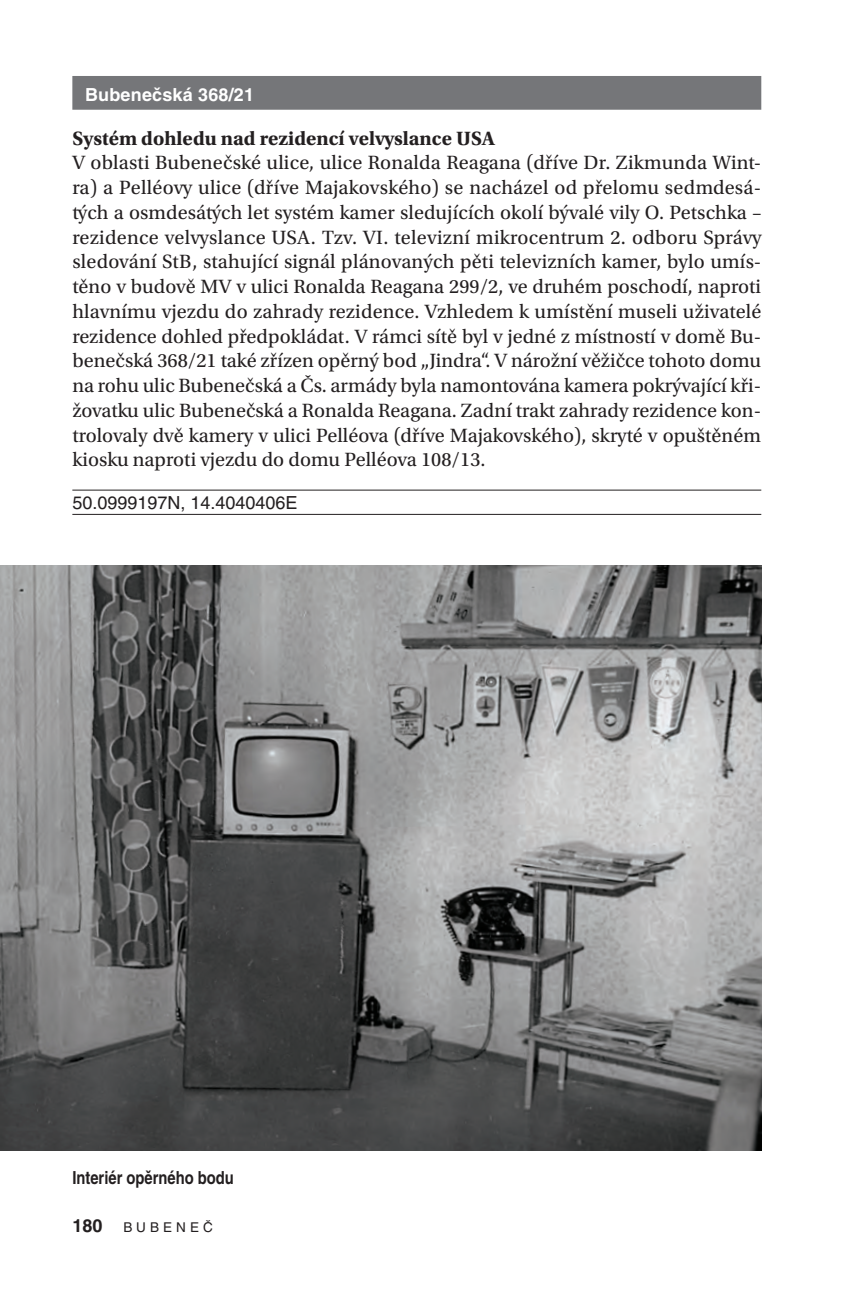
<style>
.page{position:relative;width:844px;height:1289px;background:#fff}
.page>*{position:absolute;margin:0;border:0;box-sizing:border-box;transform-origin:0 0}
.t1{font:20.25px/24.8px "Utopia Std";color:#231f20;text-align:justify}
.t2{font:700 20.25px "Utopia Std";color:#231f20}
.t3{font:18px "Helvetica CE";color:#231f20}
.t4{font:700 condensed 18px "Helvetica CE";color:#231f20}
.t5{font:700 18px "Helvetica CE";letter-spacing:.01em;color:#fff}
.t6{font:700 18px "Helvetica CE";color:#231f20}
.t7{font:13.5px "Helvetica CE";letter-spacing:.3em;color:#231f20}
</style>
<div class="page">
<div style="left:72px;top:76px;width:689px;height:34px;background:#757679"></div>
<hr style="left:72px;top:490px;width:689px;height:1px;background:#231f20">
<hr style="left:72px;top:514px;width:689px;height:1px;background:#231f20">
<img style="left:0;top:565px;width:761px;height:585px">
<p class="t5" style="left:85px;top:84px;width:170px">Bubenečská 368/21</p>
<p class="t2" style="left:72px;top:126px;width:424px">Systém dohledu nad rezidencí velvyslance USA</p>
<p class="t1" style="left:72px;top:151px;width:691px">V oblasti Bubenečské ulice, ulice Ronalda Reagana (dříve Dr. Zikmunda Wint&shy;ra) a Pelléovy ulice (dříve Majakovského) se nacházel od přelomu sedmdesá&shy;tých a osmdesátých let systém kamer sledujících okolí bývalé vily O. Petschka – rezidence velvyslance USA. Tzv. VI. televizní mikrocentrum 2. odboru Správy sledování StB, stahující signál plánovaných pěti televizních kamer, bylo umís&shy;těno v budově MV v ulici Ronalda Reagana 299/2, ve druhém poschodí, naproti hlavnímu vjezdu do zahrady rezidence. Vzhledem k umístění museli uživatelé rezidence dohled předpokládat. V rámci sítě byl v jedné z místností v domě Bu&shy;benečská 368/21 také zřízen opěrný bod „Jindra“. V nárožní věžičce tohoto domu na rohu ulic Bubenečská a Čs. armády byla namontována kamera pokrývající kři&shy;žovatku ulic Bubenečská a Ronalda Reagana. Zadní trakt zahrady rezidence kon&shy;trolovaly dvě kamery v ulici Pelléova (dříve Majakovského), skryté v opuštěném kiosku naproti vjezdu do domu Pelléova 108/13.</p>
<p class="t3" style="left:72px;top:493px;width:227px">50.0999197N, 14.4040406E</p>
<p class="t4" style="left:72px;top:1167px;width:163px">Interiér opěrného bodu</p>
<p class="t6" style="left:72px;top:1216px;width:32px">180</p>
<p class="t7" style="left:123px;top:1220px;width:91px">BUBENEČ</p>
</div>
